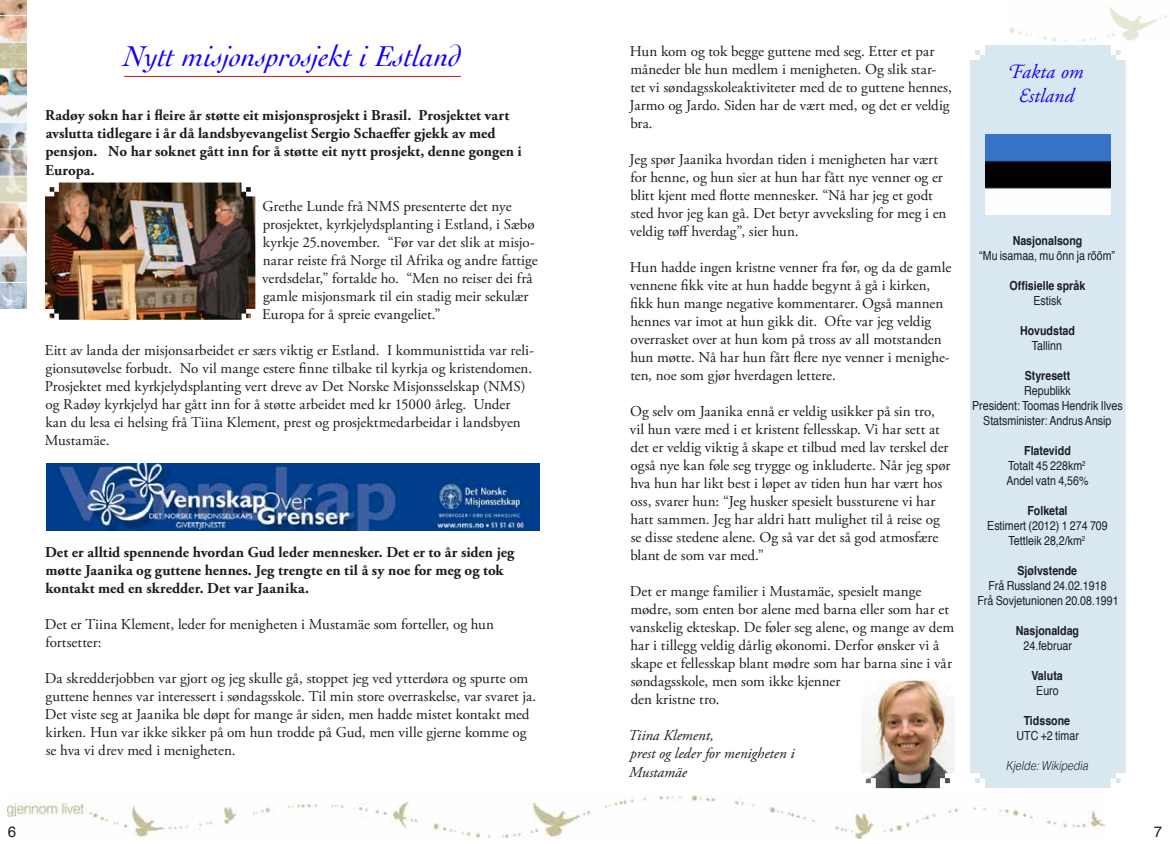
<style>
.page{position:relative;width:1170px;height:844px;background:#fff}
.page>*{position:absolute;margin:0;border:0;box-sizing:border-box;transform-origin:0 0}
.t1{font:italic 30px "Cochin";letter-spacing:-.005em;color:#1300ff}
.t2{font:italic 20px/24px "Adobe Garamond Pro";letter-spacing:.005em;color:#1300ff;text-align:center}
.t3{font:15px/18px "Adobe Garamond Pro";color:#1b1c20}
.t4{font:700 15px/18px "Adobe Garamond Pro";letter-spacing:.005em;color:#1b1c20}
.t5{font:italic 15px/18px "Adobe Garamond Pro";color:#1b1c20}
.t6{font:15px "Helvetica";color:#1b1c20}
.t7{font:12.5px/15px "Helvetica";color:#1b1c20;text-align:center;scale:.85 1}
.t8{font:700 12.5px "Helvetica";color:#1b1c20;scale:.85 1}
.t9{font:italic 300 12.5px "Helvetica";color:#1b1c20;scale:.85 1}
.s1{font-weight:700}
</style>
<div class="page">
<img style="left:7px;top:795px;width:1098px;height:43px">
<img style="left:1009px;top:7px;width:158px;height:35px">
<img style="left:0;top:0;width:27px;height:308px">
<svg style="left:46px;top:463px;width:493px;height:68px"></svg>
<img style="left:46px;top:464px;width:493px;height:66px">
<hr style="left:124px;top:76px;width:337px;height:1px;background:#d31518">
<img style="left:45px;top:182px;width:210px;height:138px">
<div style="left:970px;top:45px;width:155px;height:743px;background:#d8e7f0"></div>
<img style="left:984px;top:135px;width:125px;height:79px">
<img style="left:861px;top:680px;width:93px;height:108px">
<h1 class="t1" style="left:124px;top:36px;width:338px">Nytt misjonsprosjekt i Estland</h1>
<p class="t4" style="left:45px;top:107px;width:478px">Radøy sokn har i fleire år støtte eit misjonsprosjekt i Brasil. Prosjektet vart avslutta tidlegare i år då landsbyevangelist Sergio Schaeffer gjekk av med pensjon. No har soknet gått inn for å støtte eit nytt prosjekt, denne gongen i Europa.</p>
<p class="t3" style="left:262px;top:197px;width:277px">Grethe Lunde frå NMS presenterte det nye prosjektet, kyrkjelydsplanting i Estland, i Sæbø kyrkje 25.november. “Før var det slik at misjo&shy;narar reiste frå Norge til Afrika og andre fattige verdsdelar,” fortalde ho. “Men no reiser dei frå gamle misjonsmark til ein stadig meir sekulær Europa for å spreie evangeliet.”</p>
<p class="t3" style="left:45px;top:341px;width:490px">Eitt av landa der misjonsarbeidet er særs viktig er Estland. I kommunisttida var reli&shy;gionsutøvelse forbudt. No vil mange estere finne tilbake til kyrkja og kristendomen.<br>Prosjektet med kyrkjelydsplanting vert dreve av Det Norske Misjonsselskap (NMS) og Radøy kyrkjelyd har gått inn for å støtte arbeidet med kr 15000 årleg. Under kan du lesa ei helsing frå Tiina Klement, prest og prosjektmedarbeidar i landsbyen Mustamäe.</p>
<p class="t4" style="left:45px;top:543px;width:471px">Det er alltid spennende hvordan Gud leder mennesker. Det er to år siden jeg møtte Jaanika og guttene hennes. Jeg trengte en til å sy noe for meg og tok kontakt med en skredder. Det var Jaanika.</p>
<p class="t3" style="left:45px;top:615px;width:450px">Det er Tiina Klement, leder for menigheten i Mustamäe som forteller, og hun fortsetter:</p>
<p class="t3" style="left:45px;top:669px;width:493px">Da skredderjobben var gjort og jeg skulle gå, stoppet jeg ved ytterdøra og spurte om guttene hennes var interessert i søndagsskole. Til min store overraskelse, var svaret ja.<br>Det viste seg at Jaanika ble døpt for mange år siden, men hadde mistet kontakt med kirken. Hun var ikke sikker på om hun trodde på Gud, men ville gjerne komme og se hva vi drev med i menigheten.</p>
<p class="t3" style="left:629px;top:43px;width:324px">Hun kom og tok begge guttene med seg. Etter et par måneder ble hun medlem i menigheten. Og slik star&shy;tet vi søndagsskoleaktiviteter med de to guttene hennes, Jarmo og Jardo. Siden har de vært med, og det er veldig bra.</p>
<p class="t3" style="left:629px;top:151px;width:318px">Jeg spør Jaanika hvordan tiden i menigheten har vært for henne, og hun sier at hun har fått nye venner og er blitt kjent med flotte mennesker. “Nå har jeg et godt sted hvor jeg kan gå. Det betyr avveksling for meg i en veldig tøff hverdag”, sier hun.</p>
<p class="t3" style="left:629px;top:259px;width:323px">Hun hadde ingen kristne venner fra før, og da de gamle vennene fikk vite at hun hadde begynt å gå i kirken, fikk hun mange negative kommentarer. Også mannen hennes var imot at hun gikk dit. Ofte var jeg veldig overrasket over at hun kom på tross av all motstanden hun møtte. Nå har hun fått flere nye venner i menighe&shy;ten, noe som gjør hverdagen lettere.</p>
<p class="t3" style="left:629px;top:403px;width:322px">Og selv om Jaanika ennå er veldig usikker på sin tro, vil hun være med i et kristent fellesskap. Vi har sett at det er veldig viktig å skape et tilbud med lav terskel der også nye kan føle seg trygge og inkluderte. Når jeg spør hva hun har likt best i løpet av tiden hun har vært hos oss, svarer hun: “Jeg husker spesielt bussturene vi har hatt sammen. Jeg har aldri hatt mulighet til å reise og se disse stedene alene. Og så var det så god atmosfære blant de som var med.”</p>
<p class="t3" style="left:629px;top:583px;width:326px">Det er mange familier i Mustamäe, spesielt mange mødre, som enten bor alene med barna eller som har et vanskelig ekteskap. De føler seg alene, og mange av dem har i tillegg veldig dårlig økonomi. Derfor ønsker vi å skape et fellesskap blant mødre som har barna sine i vår søndagsskole, men som ikke kjenner<br>den kristne tro.</p>
<p class="t5" style="left:628px;top:727px;width:168px">Tiina Klement,<br>prest og leder for menigheten i<br>Mustamäe</p>
<h2 class="t2" style="left:1006px;top:61px;width:78px">Fakta om<br>Estland</h2>
<p class="t8" style="left:1012px;top:230px;width:83px">Nasjonalsong</p>
<p class="t7" style="left:979px;top:248px;width:161px">“Mu isamaa, mu õnn ja rõõm”</p>
<p class="t8" style="left:1009px;top:275px;width:90px">Offisielle språk</p>
<p class="t7" style="left:1033px;top:293px;width:35px">Estisk</p>
<p class="t8" style="left:1019px;top:320px;width:66px">Hovudstad</p>
<p class="t7" style="left:1031px;top:338px;width:37px">Tallinn</p>
<p class="t8" style="left:1024px;top:365px;width:55px">Styresett</p>
<p class="t7" style="left:972px;top:383px;width:178px">Republikk<br>President: Toomas Hendrik Ilves<br>Statsminister: Andrus Ansip</p>
<p class="t7" style="left:1006px;top:443px;width:98px"><span class="s1">Flatevidd<br></span>Totalt 45 228km<sup>2<br></sup>Andel vatn 4,56%</p>
<p class="t8" style="left:1027px;top:500px;width:49px">Folketal</p>
<p class="t7" style="left:987px;top:518px;width:143px">Estimert (2012) 1 274 709<br>Tettleik 28,2/km<sup>2</sup></p>
<p class="t8" style="left:1017px;top:560px;width:72px">Sjølvstende</p>
<p class="t7" style="left:977px;top:578px;width:168px">Frå Russland 24.02.1918<br>Frå Sovjetunionen 20.08.1991</p>
<p class="t8" style="left:1015px;top:620px;width:76px">Nasjonaldag</p>
<p class="t7" style="left:1023px;top:638px;width:58px">24.februar</p>
<p class="t8" style="left:1031px;top:665px;width:38px">Valuta</p>
<p class="t7" style="left:1036px;top:683px;width:28px">Euro</p>
<p class="t8" style="left:1023px;top:710px;width:56px">Tidssone</p>
<p class="t7" style="left:1016px;top:728px;width:75px">UTC +2 timar</p>
<p class="t9" style="left:1005px;top:755px;width:98px">Kjelde: Wikipedia</p>
<p class="t6" style="left:8px;top:819px;width:10px">6</p>
<p class="t6" style="left:1153px;top:819px;width:10px">7</p>
</div>
